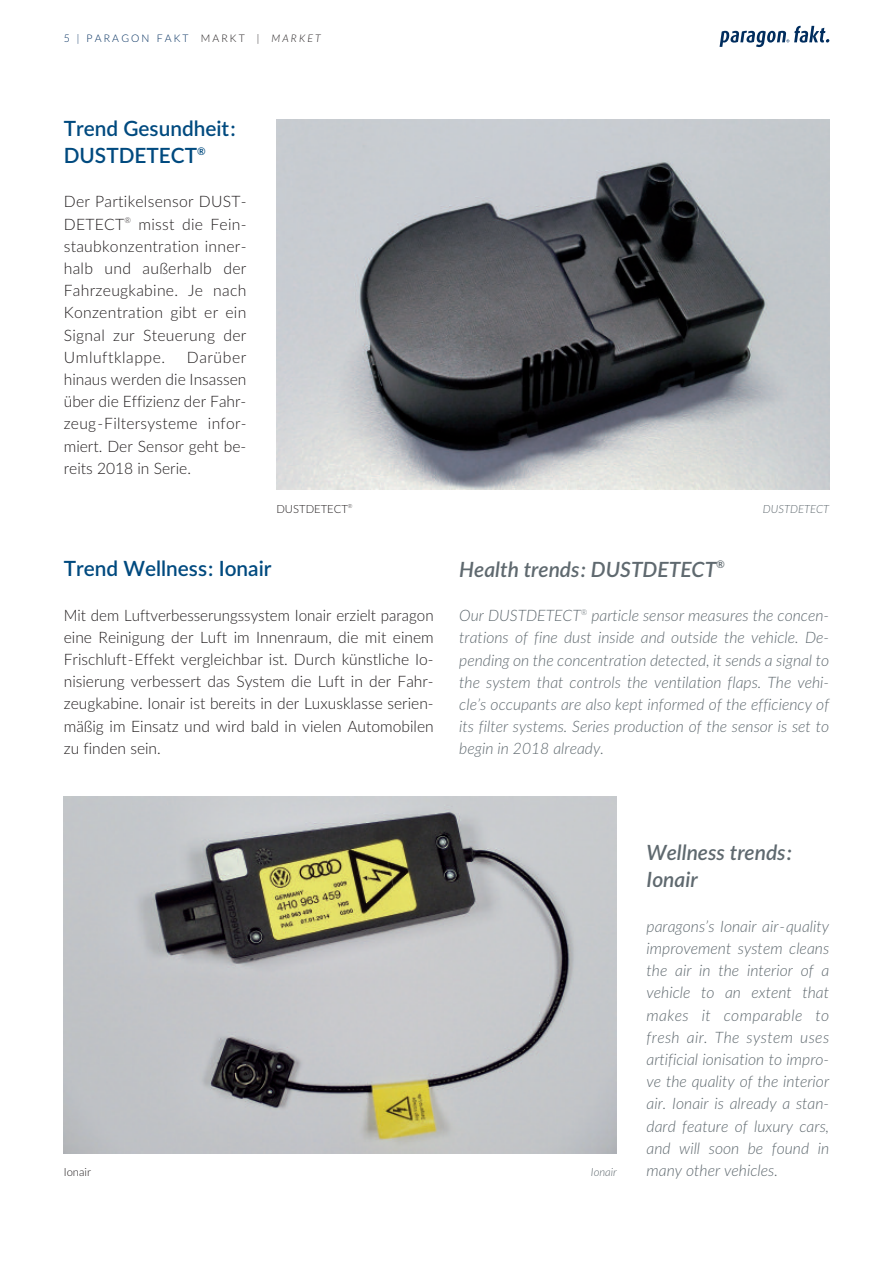
<style>
.page{position:relative;width:893px;height:1263px;background:#fff}
.page>*{position:absolute;margin:0;border:0;box-sizing:border-box;transform-origin:0 0}
.t1{font:600 21px/27px "Lato";color:#004a7f}
.t2{font:italic 600 21px/27px "Lato";color:#5f696f}
.t3{font:italic 300 15.75px/22.2px "Lato";color:#5f696f;text-align:justify}
.t4{font:300 15.75px/22.2px "Lato";color:#231f20;text-align:justify;scale:.96 1}
.t5{font:300 15.75px/22.2px "Lato";color:#231f20;text-align:justify}
.t6{font:300 11.25px "Lato";color:#231f20}
.t7{font:italic 300 11.25px "Lato";color:#5f696f}
.t8{font:300 10.5px "Lato";letter-spacing:.205em;color:#002d5e}
.s1{color:#231f20}
.s2{font-style:italic;color:#231f20}
</style>
<div class="page">
<svg style="left:720px;top:26px;width:109px;height:21px"></svg>
<img style="left:276px;top:119px;width:553px;height:370px">
<img style="left:64px;top:797px;width:553px;height:356px">
<p class="t8" style="left:64px;top:33px;width:258px">5 | PARAGON FAKT <span class="s1">MARKT |</span> <span class="s2">MARKET</span></p>
<h1 class="t1" style="left:64px;top:115px;width:173px">Trend Gesundheit:<br>DUSTDETECT<sup>®</sup></h1>
<p class="t5" style="left:64px;top:191px;width:184px">Der Partikelsensor DUST-DETECT<sup>®</sup> misst die Fein&shy;staubkonzentration inner&shy;halb und außerhalb der Fahrzeugkabine. Je nach Konzentration gibt er ein Signal zur Steuerung der Umluftklappe.</p>
<p class="t5" style="left:64px;top:346px;width:184px;text-indent:123px">Darüber hinaus werden die Insassen über die Effizienz der Fahr&shy;zeug-Filtersysteme infor&shy;miert. Der Sensor geht be&shy;reits 2018 in Serie.</p>
<p class="t6" style="left:276px;top:502px;width:78px">DUSTDETECT<sup>®</sup></p>
<p class="t7" style="left:763px;top:502px;width:68px">DUSTDETECT</p>
<h1 class="t1" style="left:64px;top:555px;width:209px">Trend Wellness: Ionair</h1>
<p class="t4" style="left:64px;top:604px;width:387px">Mit dem Luftverbesserungssystem Ionair erzielt paragon eine Reinigung der Luft im Innenraum, die mit einem Frischluft-Effekt vergleichbar ist. Durch künstliche Io&shy;nisierung verbessert das System die Luft in der Fahr&shy;zeugkabine. Ionair ist bereits in der Luxusklasse serien&shy;mäßig im Einsatz und wird bald in vielen Automobilen zu finden sein.</p>
<h1 class="t2" style="left:459px;top:556px;width:267px">Health trends: DUSTDETECT<sup>®</sup></h1>
<p class="t3" style="left:459px;top:605px;width:371px">Our DUSTDETECT<sup>®</sup> particle sensor measures the concen&shy;trations of fine dust inside and outside the vehicle. De&shy;pending on the concentration detected, it sends a signal to the system that controls the ventilation flaps. The vehi&shy;cle’s occupants are also kept informed of the efficiency of its filter systems. Series production of the sensor is set to begin in 2018 already.</p>
<p class="t6" style="left:64px;top:1165px;width:29px">Ionair</p>
<p class="t7" style="left:591px;top:1165px;width:28px">Ionair</p>
<h1 class="t2" style="left:647px;top:840px;width:147px">Wellness trends:<br>Ionair</h1>
<p class="t3" style="left:647px;top:915px;width:184px">paragons’s Ionair air-quality improvement system cleans the air in the interior of a vehicle to an extent that makes it comparable to fresh air. The system uses artificial ionisation to impro&shy;ve the quality of the interior air. Ionair is already a stan&shy;dard feature of luxury cars, and will soon be found in many other vehicles.</p>
</div>
